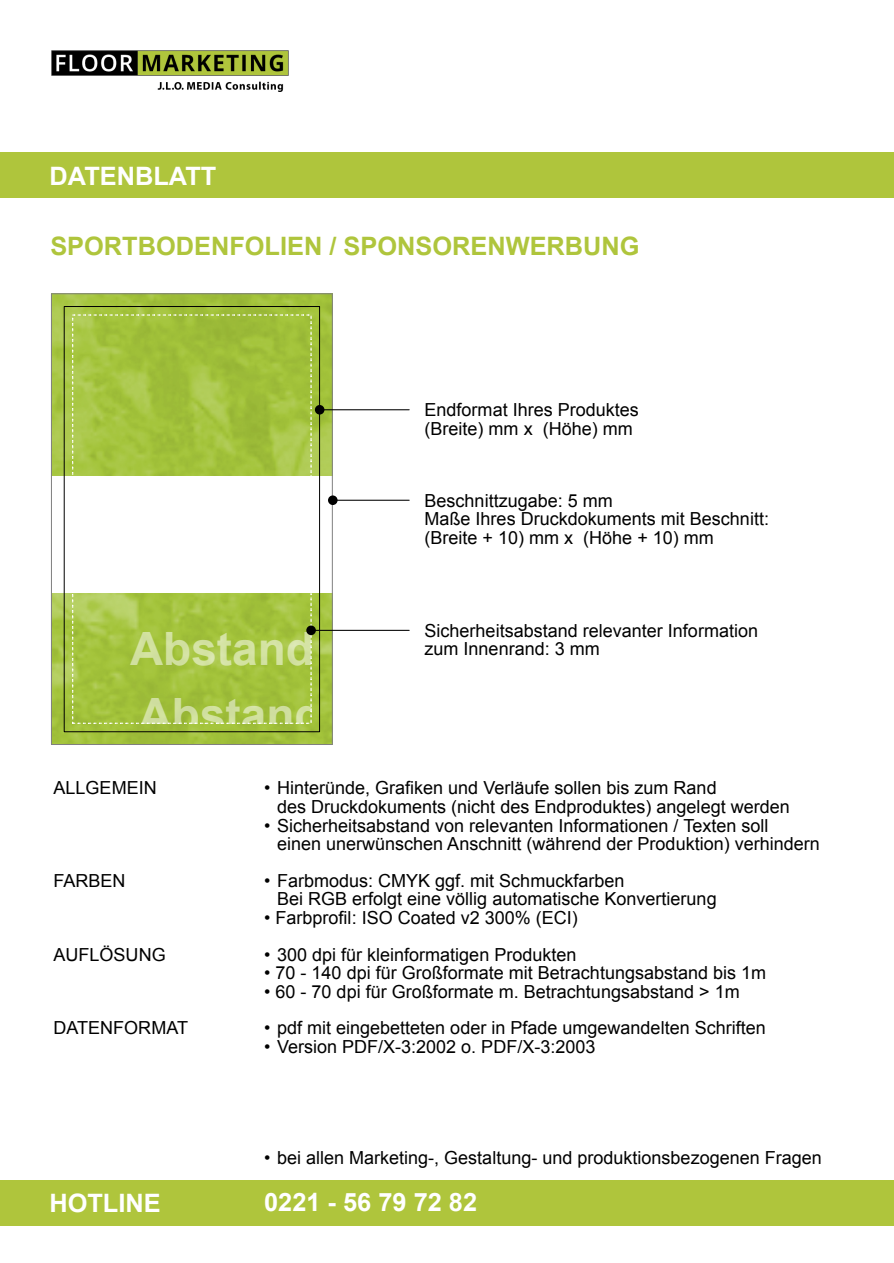
<style>
.page{position:relative;width:894px;height:1263px;background:#fff}
.page>*{position:absolute;margin:0;border:0;box-sizing:border-box;transform-origin:0 0}
.t1{font:700 45.9px "Arial";color:rgb(255 255 255/.52)}
.t2{font:700 25.35px "Arial";color:#afc53c}
.t3{font:700 25.35px "Arial";color:#fff}
.t4{font:18px/18.6px "Arial";color:#000}
</style>
<div class="page">
<img style="left:53px;top:296px;width:277px;height:180px">
<img style="left:53px;top:594px;width:277px;height:149px">
<div style="left:51px;top:294px;width:281px;height:451px;border:1px solid #808080"></div>
<div style="left:64px;top:306px;width:256px;height:426px;border:1px solid #000"></div>
<div style="left:72px;top:314px;width:239px;height:410px;border:1px dashed #fff"></div>
<div style="left:315px;top:405px;width:9px;height:10px;background:#000;border-radius:50%"></div>
<hr style="left:322px;top:409px;width:87px;height:1px;background:#000">
<div style="left:306px;top:626px;width:10px;height:9px;background:#000;border-radius:50%"></div>
<hr style="left:314px;top:630px;width:95px;height:1px;background:#000">
<div style="left:328px;top:495px;width:9px;height:10px;background:#000;border-radius:50%"></div>
<hr style="left:335px;top:500px;width:74px;height:1px;background:#000">
<div style="left:0;top:153px;width:893px;height:45px;background:#afc53c"></div>
<div style="left:0;top:1180px;width:893px;height:45px;background:#afc53c"></div>
<img style="left:51px;top:50px;width:237px;height:41px">
<h2 class="t3" style="left:50px;top:166px;width:168px">DATENBLATT</h2>
<h2 class="t2" style="left:50px;top:237px;width:590px">SPORTBODENFOLIEN / SPONSORENWERBUNG</h2>
<p class="t4" style="left:424px;top:402px;width:216px">Endformat Ihres Produktes (Breite) mm x (Höhe) mm</p>
<h1 class="t1" style="left:130px;top:631px;width:185px">Abstand</h1>
<h1 class="t1" style="left:139px;top:698px;width:185px">Abstand</h1>
<p class="t4" style="left:424px;top:493px;width:346px">Beschnittzugabe: 5 mm<br>Maße Ihres Druckdokuments mit Beschnitt: (Breite + 10) mm x (Höhe + 10) mm</p>
<p class="t4" style="left:424px;top:623px;width:335px">Sicherheitsabstand relevanter Information zum Innenrand: 3 mm</p>
<p class="t4" style="left:54px;top:780px;width:105px">ALLGEMEIN</p>
<p class="t4" style="left:277px;top:780px;width:514px;text-indent:-13px">• Hinteründe, Grafiken und Verläufe sollen bis zum Rand<br>des Druckdokuments (nicht des Endproduktes) angelegt werden</p>
<p class="t4" style="left:277px;top:818px;width:544px;text-indent:-13px">• Sicherheitsabstand von relevanten Informationen / Texten soll<br>einen unerwünschen Anschnitt (während der Produktion) verhindern</p>
<p class="t4" style="left:54px;top:873px;width:74px">FARBEN</p>
<p class="t4" style="left:277px;top:873px;width:441px;text-indent:-13px">• Farbmodus: CMYK ggf. mit Schmuckfarben<br>Bei RGB erfolgt eine völlig automatische Konvertierung</p>
<p class="t4" style="left:264px;top:910px;width:315px">• Farbprofil: ISO Coated v2 300% (ECI)</p>
<p class="t4" style="left:54px;top:946px;width:114px">AUFLÖSUNG</p>
<p class="t4" style="left:264px;top:946px;width:313px">• 300 dpi für kleinformatigen Produkten</p>
<p class="t4" style="left:264px;top:965px;width:503px">• 70 - 140 dpi für Großformate mit Betrachtungsabstand bis 1m</p>
<p class="t4" style="left:264px;top:984px;width:477px">• 60 - 70 dpi für Großformate m. Betrachtungsabstand &gt; 1m</p>
<p class="t4" style="left:54px;top:1020px;width:136px">DATENFORMAT</p>
<p class="t4" style="left:264px;top:1020px;width:503px">• pdf mit eingebetteten oder in Pfade umgewandelten Schriften</p>
<p class="t4" style="left:264px;top:1039px;width:332px">• Version PDF/X-3:2002 o. PDF/X-3:2003</p>
<p class="t4" style="left:264px;top:1150px;width:559px">• bei allen Marketing-, Gestaltung- und produktionsbezogenen Fragen</p>
<h2 class="t3" style="left:49px;top:1193px;width:113px">HOTLINE</h2>
<h2 class="t3" style="left:264px;top:1193px;width:214px">0221 - 56 79 72 82</h2>
</div>
